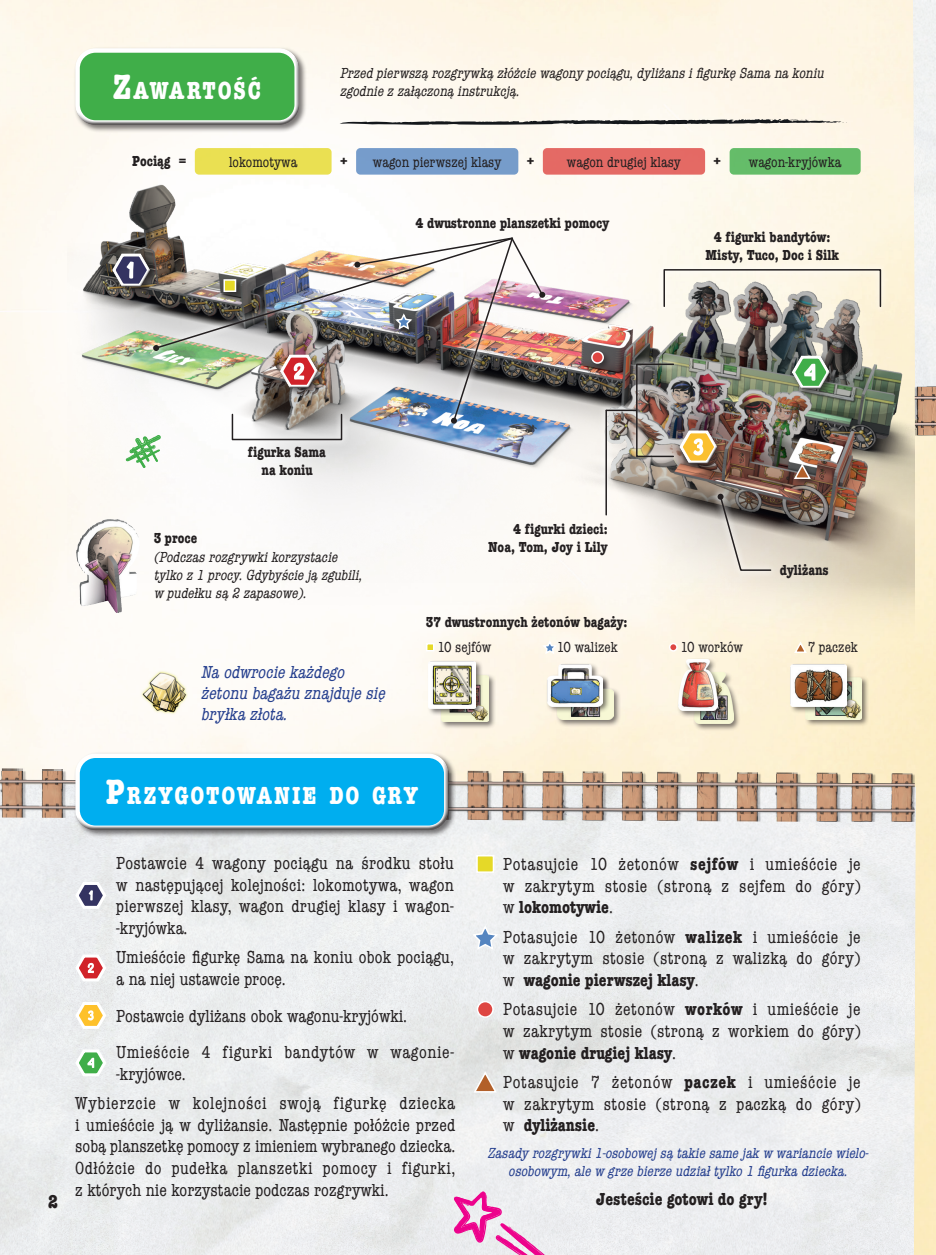
<style>
.page{position:relative;width:936px;height:1255px;background:#fff}
.page>*{position:absolute;margin:0;border:0;box-sizing:border-box;transform-origin:0 0}
.t1{font:700 condensed 25.5px "American Typewriter";letter-spacing:.07em;color:#fff}
.t2{font:700 condensed 19.5px "American Typewriter";color:#231f20}
.t3{font:condensed 18px/21.6px "American Typewriter";letter-spacing:.02em;color:#231f20;text-align:justify}
.t4{font:italic condensed 18px/21px "American Typewriter";color:#253f8e}
.t5{font:condensed 18px "American Typewriter";color:#231f20}
.t6{font:700 condensed 18px "American Typewriter";color:#231f20}
.t7{font:italic condensed 15px/18px "American Typewriter";color:#231f20}
.t8{font:700 condensed 15px/18px "American Typewriter";color:#231f20;text-align:center}
.t9{font:italic condensed 15px/18px "American Typewriter";color:#253f8e;text-align:center}
.t10{font:condensed 15px "American Typewriter";color:#231f20}
.s1{font-size:36.3px}
.s2{font-weight:700}
</style>
<div class="page">
<img style="left:67px;top:20px;width:847px;height:636px">
<svg style="left:470px;top:924px;width:30px;height:27px"></svg>
<img style="left:912px;top:0;width:23px;height:419px">
<div style="left:74px;top:46px;width:232px;height:87px;background:#231f20;opacity:.6"></div>
<div style="left:74px;top:46px;width:225px;height:70px;background:#fff;opacity:.75"></div>
<div style="left:74px;top:54px;width:227px;height:72px;background:#231f20;opacity:.75"></div>
<div style="left:710px;top:486px;width:68px;height:92px;background:#fff;opacity:.75"></div>
<svg style="left:717px;top:493px;width:55px;height:78px;background:#aba49d"></svg>
<img style="left:0;top:768px;width:914px;height:54px">
<div style="left:693px;top:671px;width:47px;height:60px;background:#231f20;opacity:.6"></div>
<img style="left:694px;top:673px;width:39px;height:51px">
<div style="left:677px;top:658px;width:47px;height:60px;background:#231f20;opacity:.6"></div>
<img style="left:678px;top:659px;width:39px;height:51px">
<div style="left:556px;top:676px;width:65px;height:51px;background:#231f20;opacity:.6"></div>
<img style="left:557px;top:677px;width:56px;height:42px">
<div style="left:545px;top:662px;width:65px;height:51px;background:#231f20;opacity:.6"></div>
<img style="left:547px;top:664px;width:55px;height:42px">
<svg style="left:126px;top:435px;width:35px;height:33px"></svg>
<div style="left:440px;top:673px;width:56px;height:56px;background:#231f20;opacity:.6"></div>
<img style="left:441px;top:675px;width:47px;height:46px">
<div style="left:427px;top:660px;width:56px;height:56px;background:#231f20;opacity:.6"></div>
<img style="left:429px;top:661px;width:46px;height:47px">
<svg style="left:454px;top:1191px;width:105px;height:63px;background:#ecbedb"></svg>
<div style="left:804px;top:675px;width:64px;height:52px;background:#231f20;opacity:.6"></div>
<img style="left:805px;top:677px;width:56px;height:42px">
<div style="left:789px;top:662px;width:65px;height:51px;background:#231f20;opacity:.6"></div>
<img style="left:790px;top:664px;width:56px;height:42px">
<div style="left:74px;top:751px;width:382px;height:86px;background:#231f20;opacity:.6"></div>
<div style="left:74px;top:751px;width:375px;height:70px;background:#fff;opacity:.75"></div>
<div style="left:74px;top:759px;width:377px;height:71px;background:#231f20;opacity:.75"></div>
<svg style="left:340px;top:119px;width:507px;height:6px"></svg>
<div style="left:678px;top:428px;width:46px;height:43px;background:#231f20;opacity:.6"></div>
<svg style="left:681px;top:428px;width:38px;height:36px"></svg>
<div style="left:790px;top:354px;width:47px;height:42px;background:#231f20;opacity:.6"></div>
<div style="left:790px;top:355px;width:42px;height:35px;background:#231f20;opacity:.75"></div>
<svg style="left:790px;top:354px;width:41px;height:36px"></svg>
<div style="left:655px;top:261px;width:233px;height:53px;background:#fff;opacity:.75"></div>
<div style="left:663px;top:269px;width:218px;height:38px;border:2px solid #231f20"></div>
<div style="left:597px;top:355px;width:84px;height:168px;background:#fff;opacity:.75"></div>
<div style="left:636px;top:363px;width:38px;height:94px;border:2px solid #231f20"></div>
<hr style="left:606px;top:409px;width:30px;height:2px;background:#231f20">
<hr style="left:605px;top:410px;width:2px;height:105px;background:#231f20">
<div style="left:224px;top:406px;width:126px;height:42px;background:#fff;opacity:.75"></div>
<div style="left:232px;top:413px;width:110px;height:27px;border:2px solid #231f20"></div>
<div style="left:477px;top:1001px;width:16px;height:16px;background:#de4642;border-radius:50%"></div>
<div style="left:476px;top:1000px;width:17px;height:17px;border:2px solid #fff;border-radius:50%"></div>
<div style="left:146px;top:230px;width:406px;height:201px;background:#fff;opacity:.75"></div>
<div style="left:589px;top:349px;width:22px;height:22px;background:#231f20;opacity:.6"></div>
<div style="left:592px;top:352px;width:11px;height:11px;background:#de4642;border-radius:50%"></div>
<div style="left:591px;top:351px;width:13px;height:13px;border:2px solid #fff;border-radius:50%"></div>
<img style="left:111px;top:236px;width:434px;height:187px">
<div style="left:792px;top:462px;width:26px;height:24px;background:#231f20;opacity:.6"></div>
<svg style="left:792px;top:462px;width:20px;height:18px"></svg>
<img style="left:914px;top:386px;width:21px;height:49px">
<svg style="left:472px;top:1069px;width:26px;height:24px"></svg>
<svg style="left:475px;top:854px;width:20px;height:19px"></svg>
<img style="left:76px;top:519px;width:64px;height:93px">
<div style="left:195px;top:148px;width:136px;height:27px;background:#eae052;border-radius:4px"></div>
<div style="left:356px;top:148px;width:162px;height:27px;background:#769cca;border-radius:4px"></div>
<div style="left:543px;top:148px;width:162px;height:27px;background:#e46a65;border-radius:4px"></div>
<div style="left:729px;top:148px;width:131px;height:27px;background:#65bc69;border-radius:4px"></div>
<svg style="left:74px;top:879px;width:34px;height:31px"></svg>
<svg style="left:74px;top:951px;width:34px;height:31px"></svg>
<svg style="left:74px;top:1046px;width:34px;height:31px"></svg>
<svg style="left:74px;top:999px;width:34px;height:31px"></svg>
<div style="left:669px;top:643px;width:8px;height:8px;background:#de4642;border-radius:50%"></div>
<div style="left:669px;top:642px;width:8px;height:9px;border:2px solid #fff;border-radius:50%"></div>
<svg style="left:541px;top:640px;width:17px;height:15px"></svg>
<svg style="left:425px;top:642px;width:10px;height:10px"></svg>
<svg style="left:792px;top:640px;width:16px;height:14px"></svg>
<img style="left:141px;top:668px;width:47px;height:48px">
<h1 class="t1" style="left:113px;top:70px;width:149px"><span class="s1">Z</span>AWARTOŚĆ</h1>
<p class="t7" style="left:340px;top:64px;width:489px">Przedpierwsząrozgrywkązłóżciewagonypociągu,dyliżansifigurkęSamanakoniu zgodniezzałączonąinstrukcją.</p>
<p class="t8" style="left:132px;top:152px;width:56px">Pociąg =</p>
<p class="t10" style="left:229px;top:150px;width:70px">lokomotywa</p>
<p class="t8" style="left:340px;top:152px;width:9px">+</p>
<p class="t10" style="left:373px;top:150px;width:130px">wagon pierwszej klasy</p>
<p class="t8" style="left:527px;top:152px;width:9px">+</p>
<p class="t10" style="left:567px;top:150px;width:115px">wagon drugiej klasy</p>
<p class="t8" style="left:713px;top:152px;width:9px">+</p>
<p class="t10" style="left:748px;top:150px;width:94px">wagon-kryjówka</p>
<p class="t8" style="left:416px;top:214px;width:195px">4 dwustronne planszetki pomocy</p>
<p class="t8" style="left:705px;top:228px;width:135px">4 figurki bandytów:<br>Misty, Tuco, Doc i Silk</p>
<p class="t8" style="left:248px;top:443px;width:80px">figurka Sama na koniu</p>
<p class="t8" style="left:154px;top:529px;width:45px">3 proce</p>
<p class="t7" style="left:154px;top:547px;width:214px">(Podczasrozgrywkikorzystacie tylkoz1procy.Gdybyściejązgubili, w pudełkusą2zapasowe).</p>
<p class="t4" style="left:201px;top:660px;width:191px">Naodwrociekażdego żetonubagażuznajdujesię bryłkazłota.</p>
<p class="t8" style="left:488px;top:520px;width:121px;text-align:right">4 figurki dzieci:<br>Noa, Tom, Joy i Lily</p>
<p class="t8" style="left:779px;top:560px;width:50px">dyliżans</p>
<p class="t8" style="left:426px;top:613px;width:203px">37 dwustronnych żetonów bagaży:</p>
<p class="t10" style="left:437px;top:636px;width:55px">10 sejfów</p>
<p class="t10" style="left:557px;top:636px;width:62px">10 walizek</p>
<p class="t10" style="left:680px;top:636px;width:64px">10 worków</p>
<p class="t10" style="left:807px;top:636px;width:52px">7 paczek</p>
<h1 class="t1" style="left:106px;top:775px;width:313px"><span class="s1">P</span>RZYGOTOWANIE DO GRY</h1>
<p class="t2" style="left:48px;top:1186px;width:11px">2</p>
<p class="t3" style="left:116px;top:851px;width:339px">Postawcie 4 wagony pociągu na środku stołu w następującej kolejności: lokomotywa, wagon pierwszej klasy, wagon drugiej klasy i wagon--kryjówka.</p>
<p class="t3" style="left:116px;top:946px;width:339px">Umieśćcie figurkę Sama na koniu obok pociągu, a na niej ustawcie procę.</p>
<p class="t5" style="left:116px;top:1002px;width:292px">Postawcie dyliżans obok wagonu-kryjówki.</p>
<p class="t3" style="left:116px;top:1040px;width:339px">Umieśćcie 4 figurki bandytów w wagonie--kryjówce.</p>
<p class="t3" style="left:75px;top:1091px;width:381px">Wybierzcie w kolejności swoją figurkę dziecka i umieśćcie ją w dyliżansie. Następnie połóżcie przed sobą planszetkę pomocy z imieniem wybranego dziecka.<br>Odłóżcie do pudełka planszetki pomocy i figurki, z których nie korzystacie podczas rozgrywki.</p>
<p class="t3" style="left:503px;top:852px;width:359px">Potasujcie 10 żetonów <span class="s2">sejfów</span> i umieśćcie je w zakrytym stosie (stroną z sejfem do góry) w <span class="s2">lokomotywie</span>.</p>
<p class="t3" style="left:503px;top:925px;width:359px">Potasujcie 10 żetonów <span class="s2">walizek</span> i umieśćcie je w zakrytym stosie (stroną z walizką do góry) w <span class="s2">wagonie pierwszej klasy</span>.</p>
<p class="t3" style="left:503px;top:997px;width:359px">Potasujcie 10 żetonów <span class="s2">worków</span> i umieśćcie je w zakrytym stosie (stroną z workiem do góry) w <span class="s2">wagonie drugiej klasy</span>.</p>
<p class="t3" style="left:503px;top:1070px;width:359px">Potasujcie 7 żetonów <span class="s2">paczek</span> i umieśćcie je w zakrytym stosie (stroną z paczką do góry) w <span class="s2">dyliżansie</span>.</p>
<p class="t9" style="left:487px;top:1143px;width:386px">Zasadyrozgrywki1-osobowej sątakiesamejakw warianciewielo&shy;osobowym,alew grzebierzeudziałtylko1figurkadziecka.</p>
<p class="t6" style="left:596px;top:1184px;width:173px">Jesteście gotowi do gry!</p>
</div>
